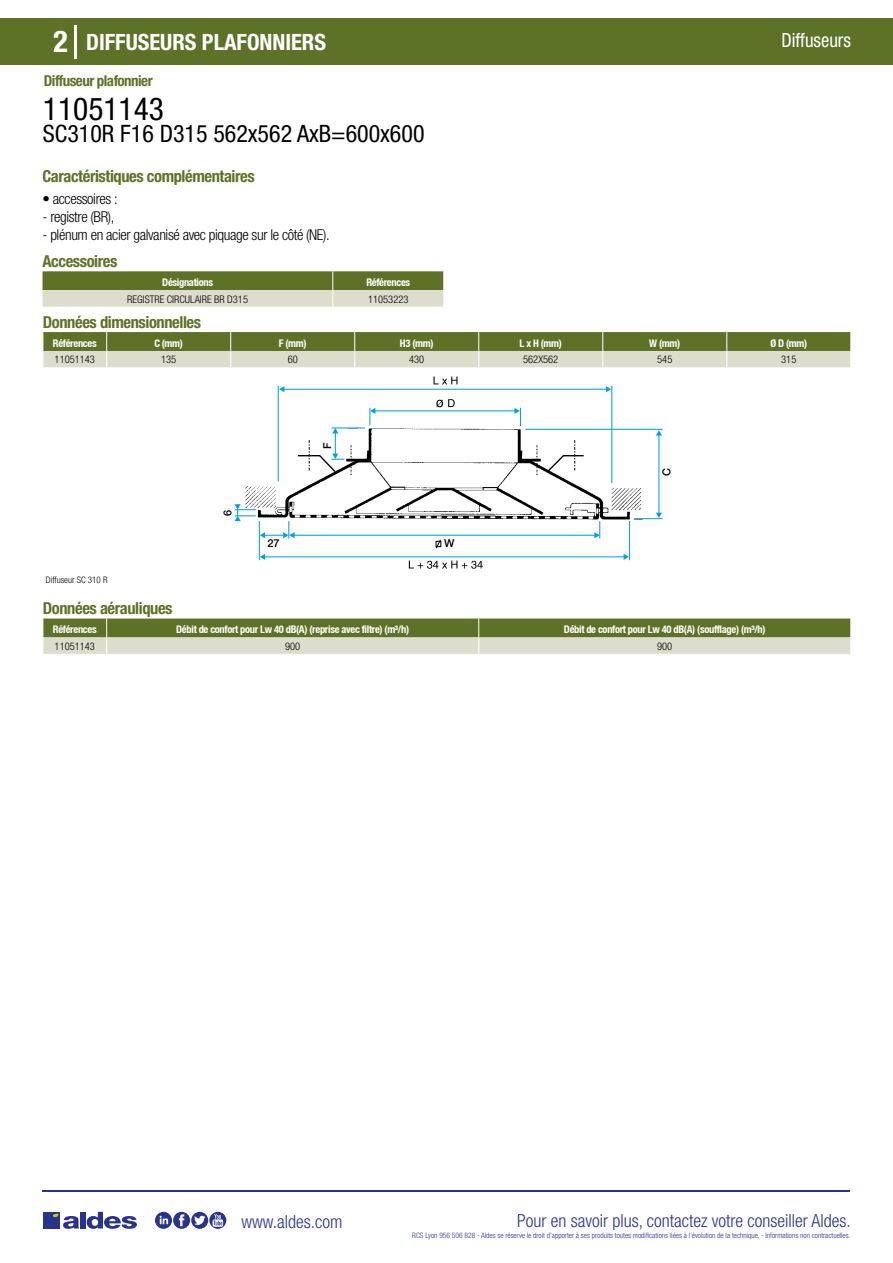
<style>
.page{position:relative;width:893px;height:1263px;background:#fff}
.page>*{position:absolute;margin:0;border:0;box-sizing:border-box;transform-origin:0 0}
.t1{font:condensed 31.5px "Helvetica Neue LT Std";color:#000}
.t2{font:700 condensed 30px "Helvetica Neue LT Std";color:#fff}
.t3{font:condensed 24px "Helvetica Neue LT Std";color:#000}
.t4{font:700 condensed 22.5px "Helvetica Neue LT Std";color:#fff}
.t5{font:condensed 19.5px "Helvetica Neue LT Std";color:#fff;scale:.95 1}
.t6{font:300 condensed 18px "Helvetica Neue";color:#28348b}
.t7{font:700 condensed 16.5px "Helvetica Neue LT Std";letter-spacing:-.025em;color:#5d7227}
.t8{font:300 condensed 15px "Helvetica Neue LT Std";letter-spacing:-.025em;color:#000}
.t9{font:700 condensed 15px "Helvetica Neue LT Std";letter-spacing:-.035em;color:#5d7227}
.t10{font:500 10.95px "Helvetica Neue";color:#000}
.t11{font:700 condensed 10.5px "Helvetica Neue";letter-spacing:-.03em;color:#fff}
.t12{font:300 condensed 10.5px "Helvetica Neue";color:#000}
.t13{font:300 condensed 9px "Helvetica Neue";color:#000}
.t14{font:300 condensed 7.5px "Helvetica Neue";color:#28348b}
</style>
<div class="page">
<div style="left:0;top:18px;width:893px;height:46px;background:#5d7227"></div>
<hr style="left:74px;top:25px;width:2px;height:33px;background:#fff">
<hr style="left:43px;top:1190px;width:807px;height:1px;background:#28348b">
<svg style="left:155px;top:1212px;width:71px;height:17px"></svg>
<div style="left:43px;top:1212px;width:17px;height:16px;background:#28348b"></div>
<div style="left:80px;top:1212px;width:6px;height:16px;background:#28348b"></div>
<svg style="left:87px;top:1212px;width:50px;height:17px"></svg>
<svg style="left:53px;top:1213px;width:26px;height:16px"></svg>
<svg style="left:43px;top:271px;width:401px;height:36px;background:#9ba678"></svg>
<svg style="left:43px;top:332px;width:808px;height:36px;background:#9ba677"></svg>
<svg style="left:234px;top:376px;width:429px;height:193px"></svg>
<hr style="left:658px;top:432px;width:1px;height:82px;background:#009fe3">
<svg style="left:634px;top:513px;width:29px;height:6px"></svg>
<hr style="left:259px;top:521px;width:1px;height:39px;background:#009fe3">
<hr style="left:262px;top:556px;width:362px;height:1px;background:#009fe3">
<svg style="left:624px;top:554px;width:5px;height:6px"></svg>
<svg style="left:260px;top:554px;width:5px;height:6px"></svg>
<svg style="left:409px;top:561px;width:74px;height:8px"></svg>
<hr style="left:629px;top:521px;width:1px;height:39px;background:#009fe3">
<hr style="left:278px;top:386px;width:1px;height:95px;background:#009fe3">
<hr style="left:281px;top:389px;width:326px;height:1px;background:#009fe3">
<svg style="left:606px;top:386px;width:5px;height:6px"></svg>
<svg style="left:279px;top:386px;width:5px;height:6px"></svg>
<hr style="left:611px;top:386px;width:1px;height:97px;background:#009fe3">
<svg style="left:434px;top:376px;width:23px;height:8px"></svg>
<hr style="left:291px;top:535px;width:304px;height:1px;background:#009fe3">
<svg style="left:235px;top:504px;width:60px;height:35px"></svg>
<svg style="left:594px;top:521px;width:6px;height:18px"></svg>
<svg style="left:435px;top:539px;width:6px;height:10px"></svg>
<svg style="left:297px;top:399px;width:366px;height:87px"></svg>
<svg style="left:43px;top:618px;width:808px;height:36px;background:#9ba678"></svg>
<h2 class="t2" style="left:54px;top:24px;width:16px">2</h2>
<h3 class="t4" style="left:86px;top:28px;width:242px">DIFFUSEURS PLAFONNIERS</h3>
<h3 class="t5" style="left:781px;top:29px;width:75px">Diffuseurs</h3>
<h3 class="t9" style="left:44px;top:71px;width:110px">Diffuseur plafonnier</h3>
<h1 class="t1" style="left:43px;top:91px;width:122px">11051143</h1>
<h3 class="t3" style="left:43px;top:120px;width:383px">SC310R F16 D315 562x562 AxB=600x600</h3>
<h3 class="t7" style="left:43px;top:166px;width:214px">Caractéristiques complémentaires</h3>
<h3 class="t8" style="left:43px;top:190px;width:77px">• accessoires :</h3>
<h3 class="t8" style="left:43px;top:208px;width:73px">- registre (BR),</h3>
<h3 class="t8" style="left:43px;top:226px;width:289px">- plénum en acier galvanisé avec piquage sur le côté (NE).</h3>
<h3 class="t7" style="left:43px;top:251px;width:76px">Accessoires</h3>
<p class="t11" style="left:162px;top:276px;width:52px">Désignations</p>
<p class="t11" style="left:366px;top:276px;width:45px">Références</p>
<p class="t12" style="left:127px;top:293px;width:122px">REGISTRE CIRCULAIRE BR D315</p>
<p class="t12" style="left:368px;top:293px;width:42px">11053223</p>
<h3 class="t7" style="left:43px;top:312px;width:160px">Données dimensionnelles</h3>
<p class="t11" style="left:53px;top:336px;width:45px">Références</p>
<p class="t11" style="left:154px;top:336px;width:30px">C (mm)</p>
<p class="t11" style="left:279px;top:336px;width:29px">F (mm)</p>
<p class="t11" style="left:400px;top:336px;width:35px">H3 (mm)</p>
<p class="t11" style="left:520px;top:336px;width:44px">L x H (mm)</p>
<p class="t11" style="left:649px;top:336px;width:33px">W (mm)</p>
<p class="t11" style="left:770px;top:336px;width:38px">Ø D (mm)</p>
<p class="t12" style="left:55px;top:354px;width:42px">11051143</p>
<p class="t12" style="left:161px;top:354px;width:17px">135</p>
<p class="t12" style="left:288px;top:354px;width:12px">60</p>
<p class="t12" style="left:409px;top:354px;width:17px">430</p>
<p class="t12" style="left:523px;top:354px;width:37px">562X562</p>
<p class="t12" style="left:657px;top:354px;width:17px">545</p>
<p class="t12" style="left:781px;top:354px;width:17px">315</p>
<p class="t10" style="left:221px;top:515px;width:8px;rotate:-90deg">6</p>
<p class="t10" style="left:321px;top:449px;width:8px;rotate:-90deg">F</p>
<p class="t10" style="left:267px;top:537px;width:14px">27</p>
<p class="t10" style="left:444px;top:537px;width:12px">W</p>
<p class="t10" style="left:660px;top:476px;width:9px;rotate:-90deg">C</p>
<p class="t13" style="left:46px;top:574px;width:63px">Diffuseur SC 310 R</p>
<h3 class="t7" style="left:43px;top:598px;width:131px">Données aérauliques</h3>
<p class="t11" style="left:53px;top:623px;width:45px">Références</p>
<p class="t11" style="left:176px;top:623px;width:234px">Débit de confort pour Lw 40 dB(A) (reprise avec filtre) (m³/h)</p>
<p class="t11" style="left:564px;top:623px;width:203px">Débit de confort pour Lw 40 dB(A) (soufflage) (m³/h)</p>
<p class="t12" style="left:55px;top:640px;width:42px">11051143</p>
<p class="t12" style="left:285px;top:640px;width:17px">900</p>
<p class="t12" style="left:657px;top:640px;width:17px">900</p>
<h3 class="t6" style="left:241px;top:1211px;width:102px">www.aldes.com</h3>
<h3 class="t6" style="left:517px;top:1211px;width:335px">Pour en savoir plus, contactez votre conseiller Aldes.</h3>
<p class="t14" style="left:412px;top:1230px;width:440px">RCS Lyon 956 506 828 - Aldes se réserve le droit d’apporter à ses produits toutes modifications liées à l’évolution de la technique. - Informations non contractuelles.</p>
</div>
